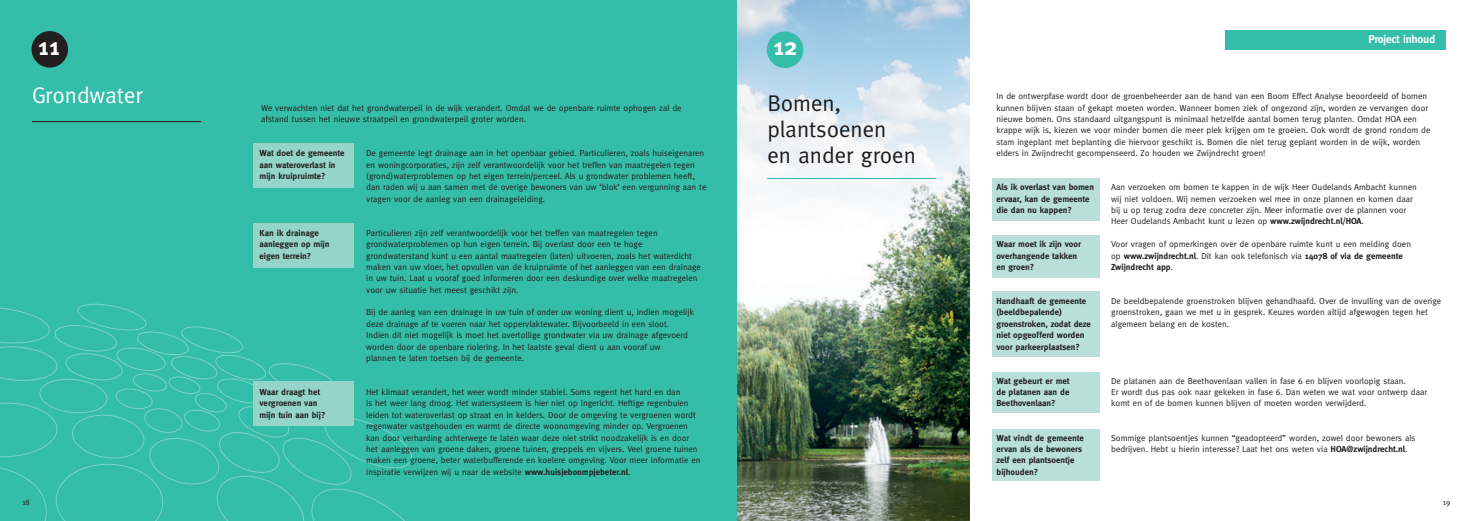
<style>
.page{position:relative;width:1474px;height:521px;background:#fff}
.page>*{position:absolute;margin:0;border:0;box-sizing:border-box;transform-origin:0 0}
.t1{font:700 24.41px "Meta";color:#fff}
.t2{font:22.75px/26.2px "Meta";color:#231f20}
.t3{font:22.75px "Meta";color:#fff}
.t4{font:700 11.38px "Meta";letter-spacing:-.02em;color:#fff}
.t5{font:8.75px/11.4px "Meta";color:#231f20}
.t6{font:700 8.75px/11.4px "Meta";color:#231f20}
.t7{font:7.88px "Meta";color:#231f20}
.s1{font-weight:700}
</style>
<div class="page">
<div style="left:0;top:0;width:737px;height:521px;background:#34bda9"></div>
<img style="left:737px;top:246px;width:232px;height:275px">
<div style="left:992px;top:178px;width:107px;height:42px;background:#b8e0d8"></div>
<div style="left:992px;top:235px;width:107px;height:43px;background:#b8e0d8"></div>
<div style="left:992px;top:291px;width:107px;height:66px;background:#b8e0d8"></div>
<div style="left:992px;top:429px;width:107px;height:51px;background:#b8e0d8"></div>
<div style="left:992px;top:372px;width:107px;height:40px;background:#b8e0d8"></div>
<div style="left:31px;top:31px;width:37px;height:37px;background:#231f20;border-radius:50%"></div>
<hr style="left:32px;top:121px;width:169px;height:1px;background:#231f20">
<div style="left:1224px;top:30px;width:220px;height:20px;background:#34bda9"></div>
<img style="left:737px;top:0;width:232px;height:246px">
<div style="left:766px;top:32px;width:37px;height:36px;background:#34bda9;border-radius:50%"></div>
<svg style="left:0;top:303px;width:412px;height:218px"></svg>
<div style="left:253px;top:143px;width:101px;height:45px;background:#95d4c9"></div>
<div style="left:253px;top:223px;width:101px;height:44px;background:#95d4c9"></div>
<div style="left:253px;top:381px;width:101px;height:45px;background:#95d4c9"></div>
<h1 class="t1" style="left:38px;top:32px;width:23px">11</h1>
<h2 class="t3" style="left:32px;top:82px;width:112px">Grondwater</h2>
<p class="t5" style="left:261px;top:102px;width:422px">We verwachten niet dat het grondwaterpeil in de wijk verandert. Omdat we de openbare ruimte ophogen zal de afstand tussen het nieuwe straatpeil en grondwaterpeil groter worden.</p>
<p class="t5" style="left:366px;top:147px;width:342px">De gemeente legt drainage aan in het openbaar gebied. Particulieren, zoals huiseigenaren en woningcorporaties, zijn zelf verantwoordelijk voor het treffen van maatregelen tegen (grond)waterproblemen op het eigen terrein/perceel. Als u grondwater problemen heeft, dan raden wij u aan samen met de overige bewoners van uw ‘blok’ een vergunning aan te vragen voor de aanleg van een drainageleiding.</p>
<p class="t5" style="left:366px;top:227px;width:336px">Particulieren zijn zelf verantwoordelijk voor het treffen van maatregelen tegen grondwaterproblemen op hun eigen terrein. Bij overlast door een te hoge grondwaterstand kunt u een aantal maatregelen (laten) uitvoeren, zoals het waterdicht maken van uw vloer, het opvullen van de kruipruimte of het aanleggen van een drainage in uw tuin. Laat u vooraf goed informeren door een deskundige over welke maatregelen voor uw situatie het meest geschikt zijn.</p>
<p class="t5" style="left:366px;top:307px;width:329px">Bij de aanleg van een drainage in uw tuin of onder uw woning dient u, indien mogelijk deze drainage af te voeren naar het oppervlaktewater. Bijvoorbeeld in een sloot.<br>Indien dit niet mogelijk is moet het overtollige grondwater via uw drainage afgevoerd worden door de openbare riolering. In het laatste geval dient u aan vooraf uw<br>plannen te laten toetsen bij de gemeente.</p>
<p class="t5" style="left:366px;top:386px;width:336px">Het klimaat verandert, het weer wordt minder stabiel. Soms regent het hard en dan<br>is het weer lang droog. Het watersysteem is hier niet op ingericht. Heftige regenbuien leiden tot wateroverlast op straat en in kelders. Door de omgeving te vergroenen wordt regenwater vastgehouden en warmt de directe woonomgeving minder op. Vergroenen kan door verharding achterwege te laten waar deze niet strikt noodzakelijk is en door het aanleggen van groene daken, groene tuinen, greppels en vijvers. Veel groene tuinen maken een groene, beter waterbufferende en koelere omgeving. Voor meer informatie en inspiratie verwijzen wij u naar de website <span class="s1">www.huisjeboompjebeter.nl</span>.</p>
<p class="t6" style="left:259px;top:147px;width:87px">Wat doet de gemeente aan wateroverlast in mijn kruipruimte?</p>
<p class="t6" style="left:259px;top:227px;width:71px">Kan ik drainage aanleggen op mijn eigen terrein?</p>
<p class="t6" style="left:259px;top:386px;width:67px">Waar draagt het vergroenen van mijn tuin aan bij?</p>
<h1 class="t1" style="left:773px;top:33px;width:26px">12</h1>
<h2 class="t2" style="left:767px;top:89px;width:150px">Bomen, plantsoenen<br>en ander groen</h2>
<h3 class="t4" style="left:1368px;top:33px;width:69px">Project inhoud</h3>
<p class="t5" style="left:996px;top:90px;width:435px">In de ontwerpfase wordt door de groenbeheerder aan de hand van een Boom Effect Analyse beoordeeld of bomen kunnen blijven staan of gekapt moeten worden. Wanneer bomen ziek of ongezond zijn, worden ze vervangen door nieuwe bomen. Ons standaard uitgangspunt is minimaal hetzelfde aantal bomen terug planten. Omdat HOA een krappe wijk is, kiezen we voor minder bomen die meer plek krijgen om te groeien. Ook wordt de grond rondom de stam ingeplant met beplanting die hiervoor geschikt is. Bomen die niet terug geplant worden in de wijk, worden elders in Zwijndrecht gecompenseerd. Zo houden we Zwijndrecht groen!</p>
<p class="t5" style="left:1111px;top:181px;width:307px">Aan verzoeken om bomen te kappen in de wijk Heer Oudelands Ambacht kunnen wij niet voldoen. Wij nemen verzoeken wel mee in onze plannen en komen daar bij u op terug zodra deze concreter zijn. Meer informatie over de plannen voor Heer Oudelands Ambacht kunt u lezen op <span class="s1">www.zwijndrecht.nl/HOA</span>.</p>
<p class="t5" style="left:1111px;top:238px;width:301px">Voor vragen of opmerkingen over de openbare ruimte kunt u een melding doen op <span class="s1">www.zwijndrecht.nl</span>. Dit kan ook telefonisch via <span class="s1">14078 of via de gemeente<br>Zwijndrecht app</span>.</p>
<p class="t5" style="left:1111px;top:295px;width:331px">De beeldbepalende groenstroken blijven gehandhaafd. Over de invulling van de overige groenstroken, gaan we met u in gesprek. Keuzes worden altijd afgewogen tegen het algemeen belang en de kosten.</p>
<p class="t6" style="left:996px;top:181px;width:99px">Als ik overlast van bomen ervaar, kan de gemeente die dan nu kappen?</p>
<p class="t6" style="left:996px;top:238px;width:86px">Waar moet ik zijn voor overhangende takken en groen?</p>
<p class="t6" style="left:996px;top:295px;width:96px">Handhaaft de gemeente (beeldbepalende) groenstroken, zodat deze niet opgeofferd worden voor parkeerplaatsen?</p>
<p class="t6" style="left:996px;top:375px;width:75px;text-align:justify">Wat gebeurt er met de platanen aan de Beethovenlaan?</p>
<p class="t6" style="left:996px;top:432px;width:89px">Wat vindt de gemeente ervan als de bewoners zelf een plantsoentje bijhouden?</p>
<p class="t5" style="left:1111px;top:375px;width:317px">De platanen aan de Beethovenlaan vallen in fase 6 en blijven voorlopig staan.<br>Er wordt dus pas ook naar gekeken in fase 6. Dan weten we wat voor ontwerp daar komt en of de bomen kunnen blijven of moeten worden verwijderd.</p>
<p class="t5" style="left:1111px;top:432px;width:306px">Sommige plantsoentjes kunnen “geadopteerd” worden, zowel door bewoners als bedrijven. Hebt u hierin interesse? Laat het ons weten via <span class="s1">HOA@zwijndrecht.nl</span>.</p>
<p class="t7" style="left:22px;top:498px;width:9px">18</p>
<p class="t7" style="left:1442px;top:498px;width:9px">19</p>
</div>
